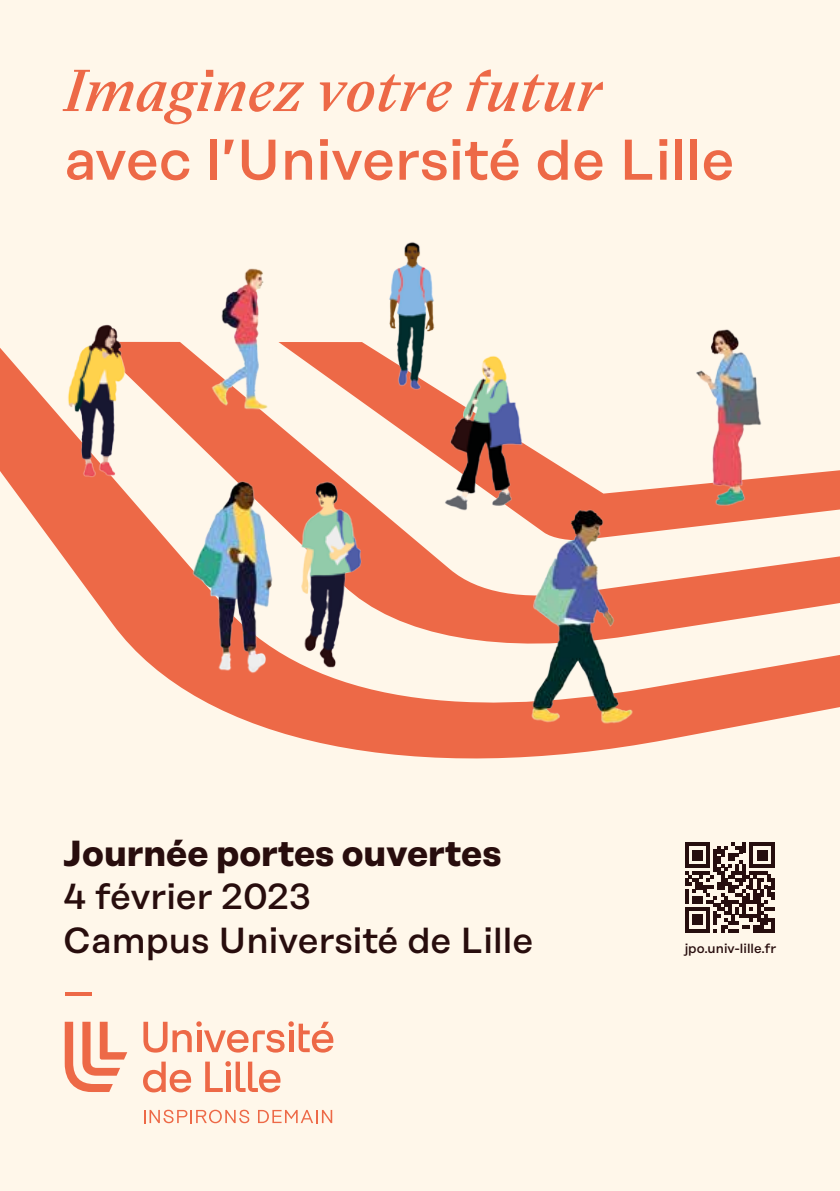
<style>
.page{position:relative;width:840px;height:1191px;background:#fff}
.page>*{position:absolute;margin:0;border:0;box-sizing:border-box;transform-origin:0 0}
.t1{font:500 57.2px "Rational Display";color:#ed6947}
.t2{font:italic 500 57.2px "Eliza";letter-spacing:.02em;color:#ed6947}
.t3{font:500 36.2px/43.4px "Rational Display";color:#280d0d}
.t4{font:700 36.2px "Rational Display";color:#280d0d}
.t5{font:500 13.2px "Rational Display";color:#280d0d}
</style>
<div class="page">
<div style="left:0;top:0;width:839px;height:1191px;background:#fff7ea"></div>
<svg style="left:0;top:348px;width:839px;height:411px"></svg>
<svg style="left:93px;top:342px;width:746px;height:313px"></svg>
<img style="left:296px;top:471px;width:87px;height:205px">
<img style="left:201px;top:268px;width:90px;height:149px">
<img style="left:178px;top:471px;width:118px;height:209px">
<img style="left:512px;top:497px;width:132px;height:236px">
<img style="left:365px;top:242px;width:92px;height:155px">
<img style="left:48px;top:324px;width:101px;height:161px">
<img style="left:429px;top:345px;width:101px;height:180px">
<img style="left:673px;top:329px;width:109px;height:185px">
<svg style="left:65px;top:1021px;width:62px;height:71px"></svg>
<svg style="left:143px;top:1061px;width:48px;height:31px"></svg>
<svg style="left:205px;top:1061px;width:75px;height:31px"></svg>
<svg style="left:143px;top:1021px;width:190px;height:31px"></svg>
<svg style="left:144px;top:1109px;width:105px;height:14px"></svg>
<svg style="left:258px;top:1110px;width:74px;height:13px"></svg>
<hr style="left:65px;top:992px;width:27px;height:3px;background:#ed6947">
<svg style="left:685px;top:842px;width:89px;height:90px"></svg>
<h1 class="t2" style="left:65px;top:54px;width:538px">Imaginez votre futur</h1>
<h1 class="t1" style="left:65px;top:126px;width:670px">avec l’Université de Lille</h1>
<p class="t4" style="left:63px;top:831px;width:439px">Journée portes ouvertes</p>
<p class="t3" style="left:63px;top:875px;width:471px">4 février 2023<br>Campus Université de Lille</p>
<p class="t5" style="left:684px;top:941px;width:93px">jpo.univ-lille.fr</p>
</div>
